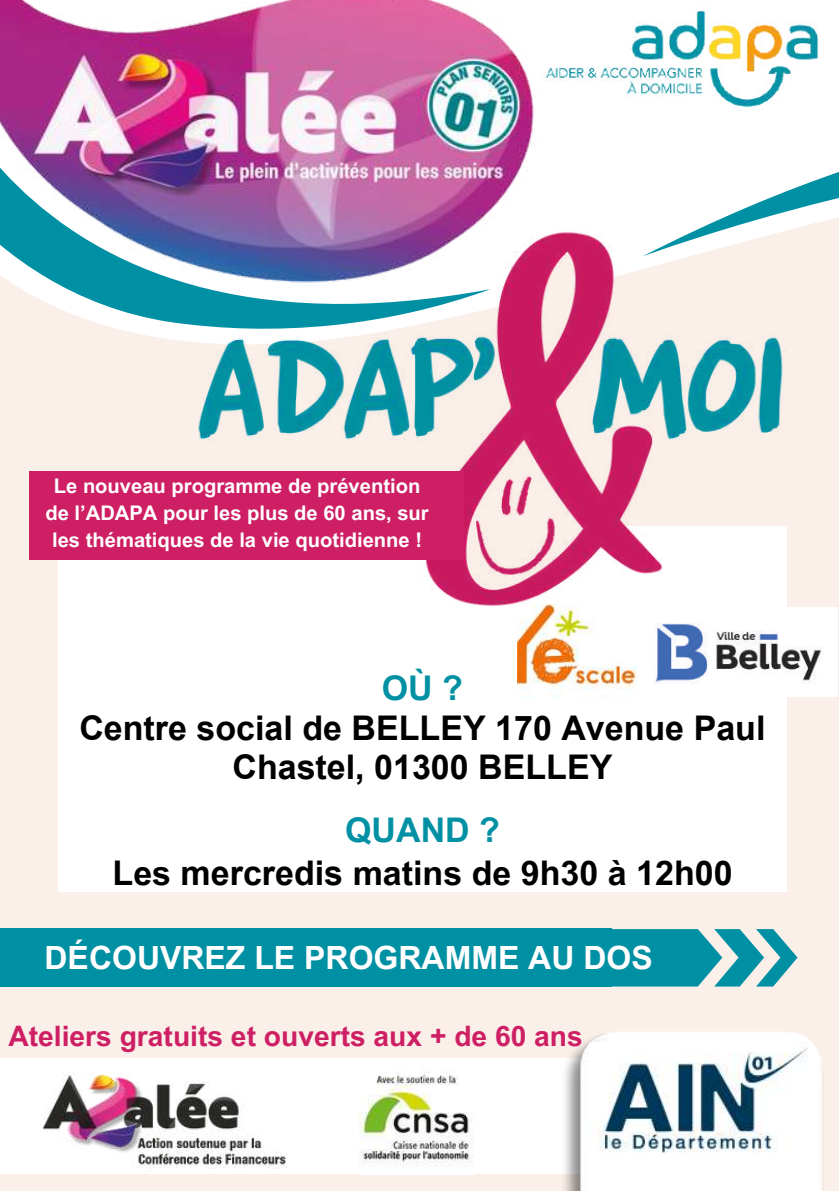
<style>
.page{position:relative;width:839px;height:1191px;background:#fff}
.page>*{position:absolute;margin:0;border:0;box-sizing:border-box;transform-origin:0 0}
.t1{font:700 34px/38.2px "Arial";color:#000;text-align:center}
.t2{font:700 34px/43px "Arial MT Pro";color:#000;text-align:center}
.t3{font:700 34px "Arial MT Pro";color:#0090a4}
.t4{font:700 32px "Arial MT Pro";color:#fff}
.t5{font:700 28.2px "Arial MT Pro";color:#ce1f64}
.t6{font:700 20.2px/27px "Arial MT Pro";color:#fff;text-align:center}
.s1{color:#0090a4}
.s2{font-family:"Arial"}
</style>
<div class="page">
<div style="left:0;top:519px;width:838px;height:672px;background:#faefe9"></div>
<div style="left:59px;top:526px;width:727px;height:366px;background:#fff"></div>
<div style="left:0;top:1059px;width:626px;height:115px;background:#fff"></div>
<img style="left:561px;top:1032px;width:261px;height:158px">
<img style="left:0;top:0;width:517px;height:304px">
<img style="left:359px;top:1072px;width:115px;height:95px">
<img style="left:43px;top:1074px;width:243px;height:95px">
<img style="left:517px;top:11px;width:302px;height:58px">
<img style="left:1px;top:69px;width:837px;height:731px">
<div style="left:30px;top:471px;width:434px;height:89px;background:#ce1f64"></div>
<svg style="left:611px;top:929px;width:186px;height:58px"></svg>
<div style="left:0;top:929px;width:611px;height:58px;background:#0090a4"></div>
<img style="left:639px;top:607px;width:198px;height:89px">
<img style="left:517px;top:605px;width:119px;height:96px">
<p class="t6" style="left:45px;top:475px;width:385px">Le nouveau programme de prévention de l’ADAPA pour les plus de 60 ans, sur les thématiques de la vie quotidienne !</p>
<h1 class="t3" style="left:382px;top:675px;width:83px">OÙ ?</h1>
<h1 class="t1" style="left:79px;top:710px;width:687px">Centre social de BELLEY 170 Avenue Paul<br>Chastel, 01300 BELLEY</h1>
<h1 class="t2" style="left:113px;top:813px;width:621px"><span class="s1">QUAND ?<br></span>Les <span class="s2">mercredis</span> matins de 9<span class="s2">h</span>30 à 12<span class="s2">h00</span></h1>
<h2 class="t4" style="left:45px;top:946px;width:609px">DÉCOUVREZ LE PROGRAMME AU DOS</h2>
<h3 class="t5" style="left:8px;top:1026px;width:576px">Ateliers gratuits et ouverts aux + de 60 ans</h3>
</div>
